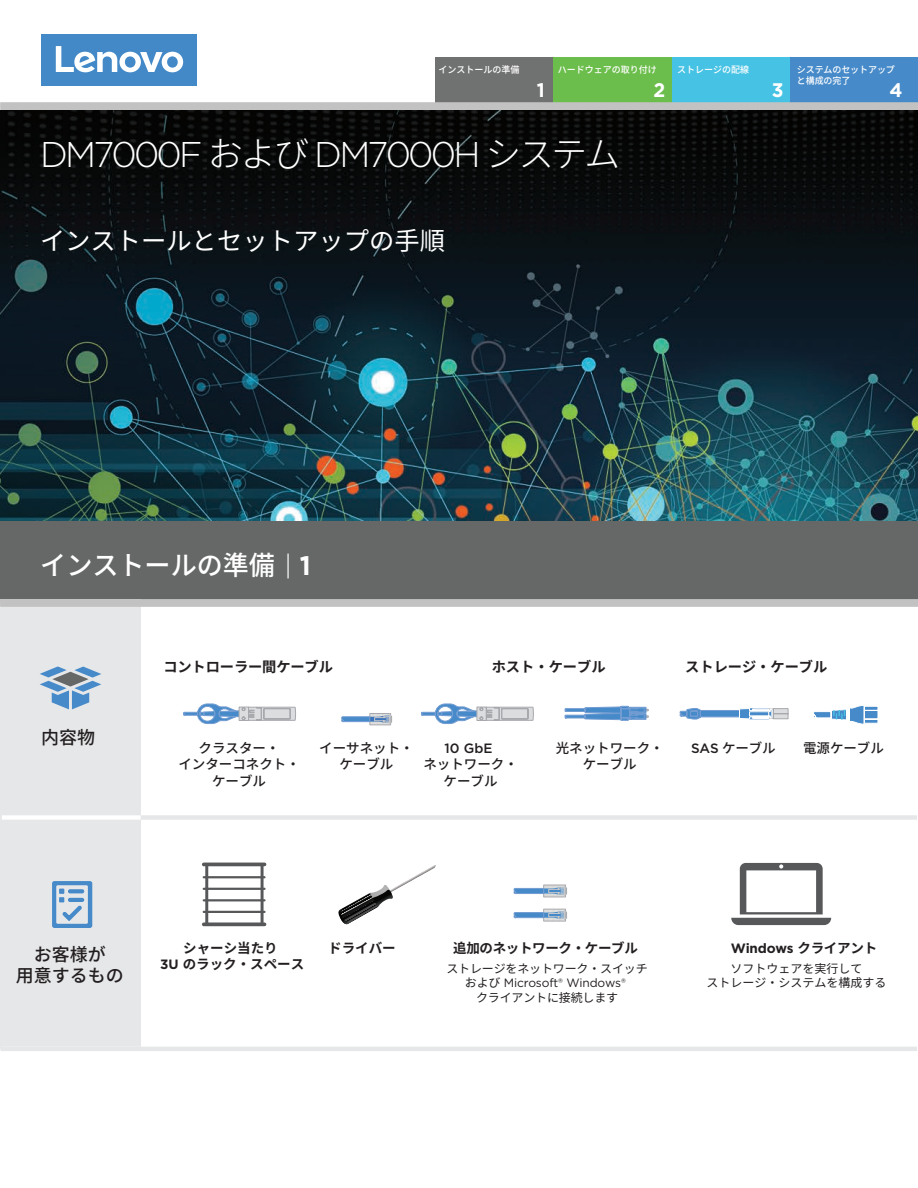
<style>
.page{position:relative;width:918px;height:1188px;background:#fff}
.page>*{position:absolute;margin:0;border:0;box-sizing:border-box;transform-origin:0 0}
.t1{font:300 35.7px "Gotham";letter-spacing:-.08em;color:#fff}
.t2{font:500 26.85px "Noto Sans CJ Kjp";color:#fff}
.t3{font:25.35px "Noto Sans CJ Kjp";color:#fff}
.t4{font:700 19.65px "Gotham";color:#fff}
.t5{font:500 18px "Noto Sans CJ Kjp";color:#231f20}
.t6{font:700 14.25px "Noto Sans CJ Kjp";letter-spacing:-.005em;color:#231f20}
.t7{font:500 13.5px/16.2px "Noto Sans CJ Kjp";color:#231f20;text-align:center}
.t8{font:700 13.5px "Noto Sans CJ Kjp";color:#231f20}
.t9{font:700 13.5px "Noto Sans CJ Kjp";letter-spacing:-.025em;color:#231f20}
.t10{font:700 13.5px "Gotham";letter-spacing:-.015em;color:#231f20}
.t11{font:500 13.5px "Gotham";color:#231f20}
.t12{font:12px/14.4px "Noto Sans CJ Kjp";letter-spacing:-.015em;color:#231f20;text-align:center}
.t13{font:12px "Gotham";letter-spacing:-.015em;color:#231f20}
.t14{font:500 9.3px/10.8px "Noto Sans CJ Kjp";color:#fff}
.s1{font-family:"Noto Sans CJ Kjp"}
.s2{font-family:"Gotham";font-weight:300}
.s3{font-family:"Gotham";font-weight:700}
.s4{font-family:"Gotham"}
</style>
<div class="page">
<img style="left:0;top:110px;width:918px;height:411px">
<div style="left:435px;top:57px;width:119px;height:46px;background:#707271"></div>
<div style="left:553px;top:57px;width:119px;height:46px;background:#6cbe4c"></div>
<div style="left:672px;top:57px;width:118px;height:46px;background:#46c3e4"></div>
<div style="left:790px;top:57px;width:128px;height:46px;background:#468ac9"></div>
<div style="left:0;top:521px;width:918px;height:80px;background:#666868"></div>
<div style="left:41px;top:34px;width:156px;height:52px;background:#4389c8"></div>
<svg style="left:56px;top:46px;width:127px;height:26px"></svg>
<div style="left:0;top:599px;width:140px;height:450px;background:#e6e7e9"></div>
<svg style="left:0;top:599px;width:918px;height:8px"></svg>
<svg style="left:338px;top:865px;width:98px;height:60px"></svg>
<svg style="left:731px;top:863px;width:100px;height:62px"></svg>
<hr style="left:205px;top:865px;width:3px;height:61px;background:#57585a">
<hr style="left:261px;top:865px;width:3px;height:61px;background:#57585a">
<hr style="left:204px;top:863px;width:61px;height:3px;background:#57585a">
<hr style="left:204px;top:876px;width:61px;height:2px;background:#57585a">
<hr style="left:204px;top:888px;width:61px;height:2px;background:#57585a">
<hr style="left:204px;top:899px;width:61px;height:2px;background:#57585a">
<hr style="left:204px;top:911px;width:61px;height:2px;background:#57585a">
<svg style="left:204px;top:922px;width:61px;height:4px"></svg>
<svg style="left:52px;top:881px;width:40px;height:47px"></svg>
<svg style="left:40px;top:666px;width:61px;height:43px"></svg>
<hr style="left:0;top:1047px;width:917px;height:4px;background:#e6e7e9">
<div style="left:2px;top:815px;width:139px;height:5px;background:#fff"></div>
<div style="left:141px;top:815px;width:776px;height:5px;background:#e6e7e9"></div>
<svg style="left:814px;top:705px;width:64px;height:19px"></svg>
<svg style="left:184px;top:704px;width:112px;height:20px"></svg>
<svg style="left:680px;top:708px;width:108px;height:11px"></svg>
<svg style="left:342px;top:714px;width:50px;height:11px"></svg>
<svg style="left:514px;top:909px;width:53px;height:12px"></svg>
<svg style="left:514px;top:885px;width:53px;height:12px"></svg>
<svg style="left:421px;top:704px;width:112px;height:20px"></svg>
<svg style="left:565px;top:706px;width:83px;height:14px"></svg>
<svg style="left:0;top:102px;width:918px;height:8px"></svg>
<p class="t14" style="left:438px;top:64px;width:82px">インストールの準備</p>
<p class="t14" style="left:558px;top:64px;width:100px">ハードウェアの取り付け</p>
<p class="t14" style="left:677px;top:64px;width:73px">ストレージの配線</p>
<p class="t14" style="left:797px;top:65px;width:100px">システムのセットアップと構成の完了</p>
<h3 class="t4" style="left:537px;top:77px;width:10px">1</h3>
<h3 class="t4" style="left:653px;top:77px;width:13px">2</h3>
<h3 class="t4" style="left:772px;top:77px;width:13px">3</h3>
<h3 class="t4" style="left:890px;top:77px;width:15px">4</h3>
<h1 class="t1" style="left:40px;top:132px;width:582px">DM7000F <span class="s1">および</span> DM7000H <span class="s1">システム</span></h1>
<h3 class="t3" style="left:40px;top:227px;width:407px">インストールとセットアップの手順</h3>
<h2 class="t2" style="left:40px;top:550px;width:272px">インストールの準備 <span class="s2">|</span> <span class="s3">1</span></h2>
<p class="t6" style="left:163px;top:659px;width:171px">コントローラー間ケーブル</p>
<p class="t6" style="left:492px;top:659px;width:115px">ホスト・ケーブル</p>
<p class="t6" style="left:685px;top:659px;width:143px">ストレージ・ケーブル</p>
<h3 class="t5" style="left:41px;top:727px;width:55px">内容物</h3>
<p class="t7" style="left:178px;top:740px;width:123px">クラスター・<br>インターコネクト・ケーブル</p>
<p class="t7" style="left:319px;top:740px;width:96px">イーサネット・</p>
<p class="t7" style="left:691px;top:740px;width:86px"><span class="s4">SAS</span> ケーブル</p>
<p class="t7" style="left:339px;top:757px;width:56px">ケーブル</p>
<p class="t7" style="left:556px;top:740px;width:109px">光ネットワーク・ケーブル</p>
<p class="t11" style="left:445px;top:740px;width:49px">10 GbE</p>
<p class="t7" style="left:423px;top:757px;width:96px">ネットワーク・ケーブル</p>
<p class="t7" style="left:803px;top:740px;width:82px">電源ケーブル</p>
<h3 class="t5" style="left:34px;top:944px;width:74px">お客様が</h3>
<h3 class="t5" style="left:16px;top:965px;width:110px">用意するもの</h3>
<p class="t8" style="left:183px;top:940px;width:96px">シャーシ当たり</p>
<p class="t8" style="left:160px;top:956px;width:146px"><span class="s4">3U</span> のラック・スペース</p>
<p class="t8" style="left:328px;top:940px;width:69px">ドライバー</p>
<p class="t9" style="left:453px;top:940px;width:186px">追加のネットワーク・ケーブル</p>
<p class="t10" style="left:731px;top:939px;width:148px">Windows <span class="s1">クライアント</span></p>
<p class="t12" style="left:707px;top:962px;width:181px">ソフトウェアを実行して<br>ストレージ・システムを構成する</p>
<p class="t12" style="left:446px;top:962px;width:203px">ストレージをネットワーク・スイッチ</p>
<p class="t13" style="left:465px;top:975px;width:163px"><span class="s1">および</span> Microsoft® Windows®</p>
<p class="t12" style="left:476px;top:990px;width:144px">クライアントに接続します</p>
</div>
